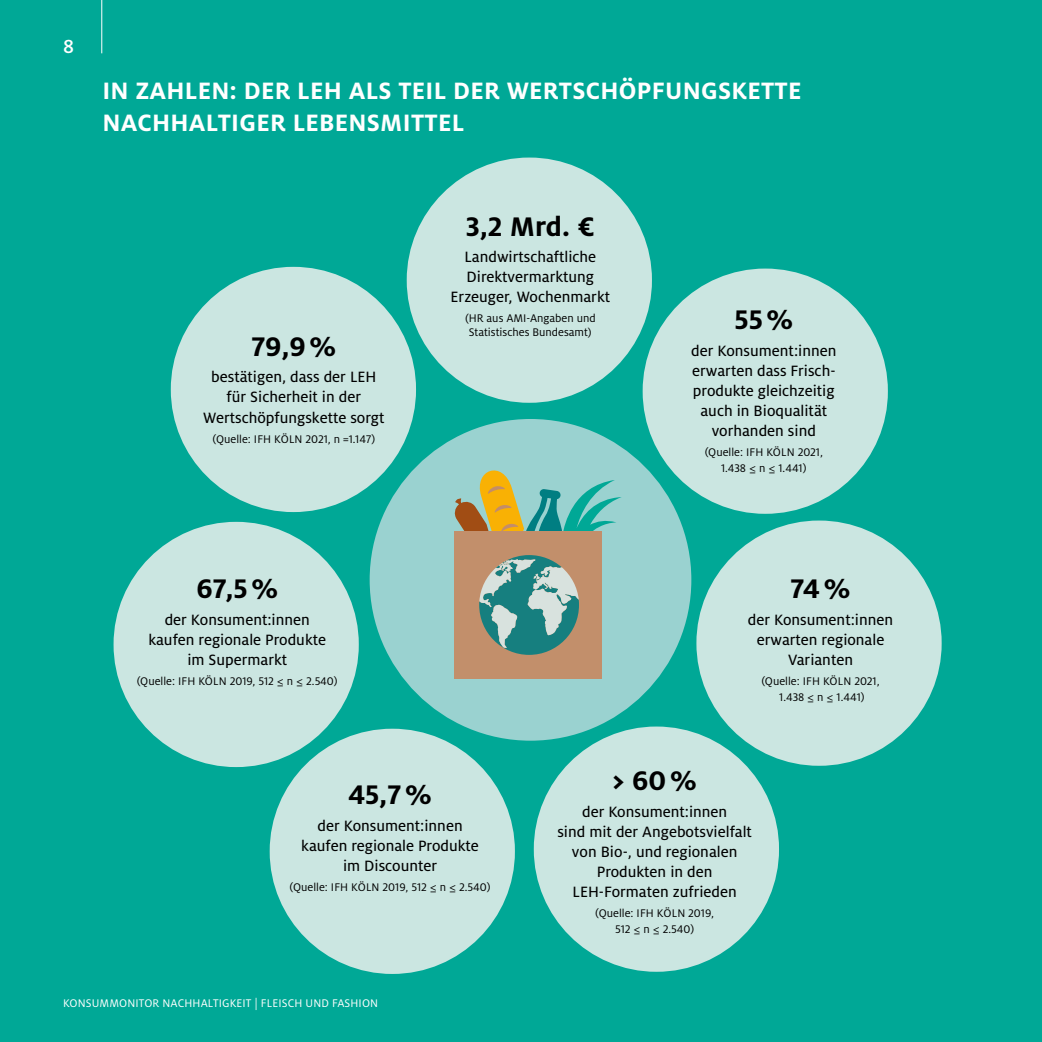
<style>
.page{position:relative;width:1042px;height:1042px;background:#00a896}
.page>*{position:absolute;margin:0;border:0;box-sizing:border-box;transform-origin:0 0}
.t1{font:700 29.75px "Milo OT";letter-spacing:-.005em;color:#000}
.t2{font:700 26.25px/31.5px "Milo OT";letter-spacing:.01em;color:#fff}
.t3{font:500 21px "Milo OT";color:#fff}
.t4{font:16.62px/20.1px "Milo OT Text";color:#000;text-align:center}
.t5{font:12.25px/15.8px "Milo OT";color:#000;text-align:center}
.t6{font:12.25px "Milo OT";letter-spacing:.01em;color:#fff}
</style>
<div class="page">
<div style="left:141px;top:549px;width:190px;height:191px;background:#cbe6e1;border-radius:50%"></div>
<div style="left:114px;top:522px;width:245px;height:245px;border:55px solid #cbe6e1;border-radius:50%"></div>
<div style="left:297px;top:756px;width:190px;height:190px;background:#cbe6e1;border-radius:50%"></div>
<div style="left:270px;top:729px;width:245px;height:245px;border:55px solid #cbe6e1;border-radius:50%"></div>
<div style="left:561px;top:754px;width:191px;height:190px;background:#cbe6e1;border-radius:50%"></div>
<div style="left:534px;top:726px;width:245px;height:246px;border:55px solid #cbe6e1;border-radius:50%"></div>
<div style="left:724px;top:548px;width:190px;height:190px;background:#cbe6e1;border-radius:50%"></div>
<div style="left:696px;top:520px;width:245px;height:246px;border:55px solid #cbe6e1;border-radius:50%"></div>
<div style="left:670px;top:296px;width:190px;height:190px;background:#cbe6e1;border-radius:50%"></div>
<div style="left:642px;top:269px;width:246px;height:245px;border:55px solid #cbe6e1;border-radius:50%"></div>
<div style="left:434px;top:185px;width:190px;height:190px;background:#cbe6e1;border-radius:50%"></div>
<div style="left:407px;top:158px;width:245px;height:245px;border:55px solid #cbe6e1;border-radius:50%"></div>
<div style="left:198px;top:294px;width:191px;height:191px;background:#cbe6e1;border-radius:50%"></div>
<div style="left:171px;top:267px;width:245px;height:245px;border:55px solid #cbe6e1;border-radius:50%"></div>
<div style="left:370px;top:419px;width:321px;height:321px;background:#9ad2d0;border-radius:50%"></div>
<svg style="left:454px;top:470px;width:168px;height:66px"></svg>
<div style="left:454px;top:531px;width:147px;height:148px;background:#c28f6b"></div>
<svg style="left:479px;top:555px;width:100px;height:100px"></svg>
<hr style="left:101px;top:0;width:1px;height:53px;background:#fff">
<p class="t3" style="left:63px;top:35px;width:12px">8</p>
<h2 class="t2" style="left:102px;top:75px;width:700px">IN ZAHLEN: DER LEH ALS TEIL DER WERTSCHÖPFUNGSKETTE<br>NACHHALTIGER LEBENSMITTEL</h2>
<h1 class="t1" style="left:252px;top:330px;width:86px">79,9%</h1>
<p class="t4" style="left:203px;top:367px;width:183px">bestätigen, dass der LEH für Sicherheit in der<br>Wertschöpfungskette sorgt</p>
<p class="t5" style="left:213px;top:431px;width:164px">(Quelle: IFH KÖLN 2021, n =1.147)</p>
<h1 class="t1" style="left:466px;top:209px;width:130px">3,2 Mrd. €</h1>
<p class="t4" style="left:450px;top:247px;width:161px">Landwirtschaftliche<br>Direktvermarktung<br>Erzeuger, Wochenmarkt</p>
<p class="t5" style="left:465px;top:312px;width:132px;line-height:13.5px">(HR aus AMI-Angaben und<br>Statistisches Bundesamt)</p>
<h1 class="t1" style="left:734px;top:303px;width:60px">55%</h1>
<p class="t4" style="left:691px;top:340px;width:147px">der Konsument:innen erwarten dass Frisch&shy;produkte gleichzeitig auch in Bioqualität vorhanden sind</p>
<p class="t5" style="left:705px;top:445px;width:120px">(Quelle: IFH KÖLN 2021,<br>1.438 ≤ n ≤ 1.441)</p>
<h1 class="t1" style="left:196px;top:572px;width:83px">67,5%</h1>
<p class="t4" style="left:148px;top:609px;width:179px">der Konsument:innen kaufen regionale Produkte im Supermarkt</p>
<p class="t5" style="left:137px;top:673px;width:203px">(Quelle: IFH KÖLN 2019, 512 ≤ n ≤ 2.540)</p>
<h1 class="t1" style="left:348px;top:778px;width:85px">45,7%</h1>
<p class="t4" style="left:301px;top:815px;width:179px">der Konsument:innen kaufen regionale Produkte im Discounter</p>
<p class="t5" style="left:289px;top:879px;width:203px">(Quelle: IFH KÖLN 2019, 512 ≤ n ≤ 2.540)</p>
<h1 class="t1" style="left:790px;top:572px;width:62px">74%</h1>
<p class="t4" style="left:748px;top:609px;width:147px">der Konsument:innen erwarten regionale<br>Varianten</p>
<p class="t5" style="left:761px;top:673px;width:120px">(Quelle: IFH KÖLN 2021,<br>1.438 ≤ n ≤ 1.441)</p>
<h1 class="t1" style="left:612px;top:764px;width:86px">&gt; 60%</h1>
<p class="t4" style="left:557px;top:801px;width:196px">der Konsument:innen<br>sind mit der Angebotsvielfalt von Bio-, und regionalen<br>Produkten in den<br>LEH-Formaten zufrieden</p>
<p class="t5" style="left:595px;top:906px;width:120px">(Quelle: IFH KÖLN 2019,<br>512 ≤ n ≤ 2.540)</p>
<p class="t6" style="left:63px;top:996px;width:317px">KONSUMMONITOR NACHHALTIGKEIT | FLEISCH UND FASHION</p>
</div>
